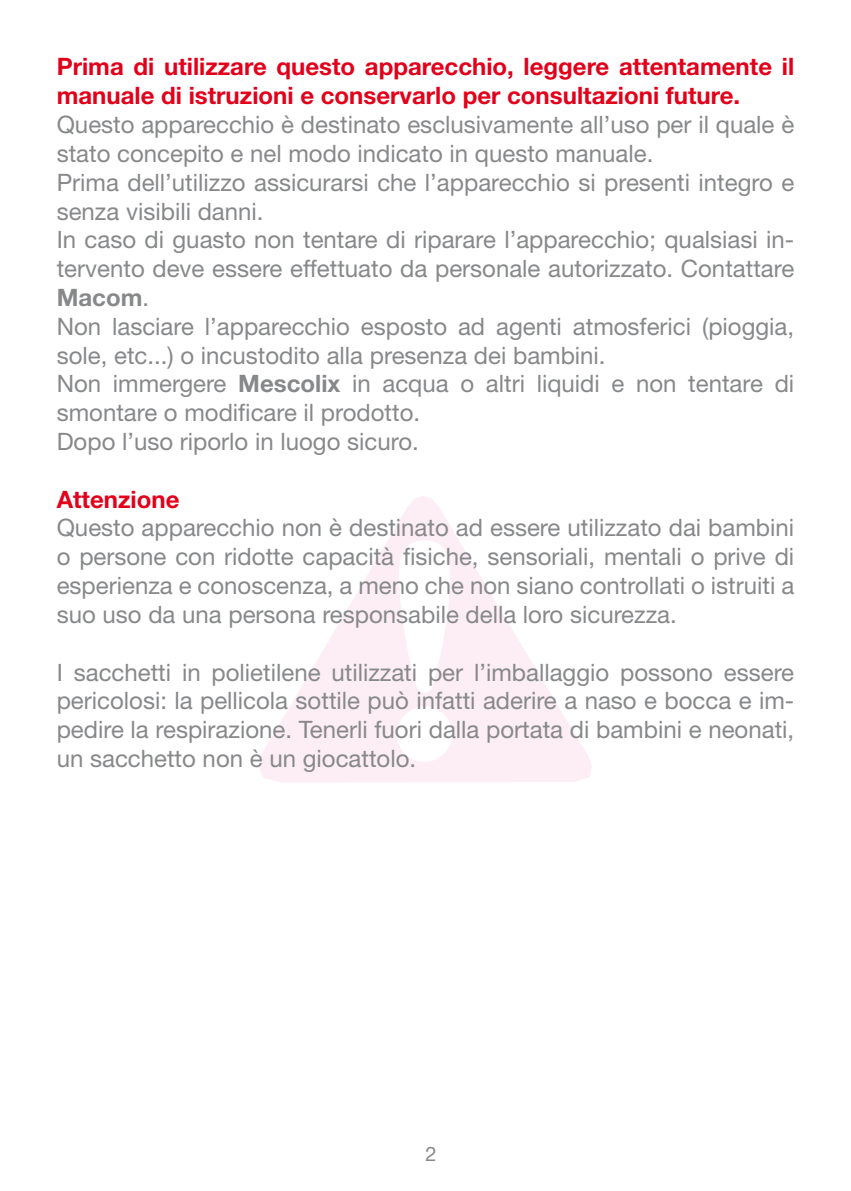
<style>
.page{position:relative;width:851px;height:1191px;background:#fff}
.page>*{position:absolute;margin:0;border:0;box-sizing:border-box;transform-origin:0 0}
.t1{font:24px/28.8px "Helvetica Neue";color:#87888a;text-align:justify}
.t2{font:700 24px/28.8px "Helvetica Neue";color:#e2001a}
.t3{font:20px "Helvetica Neue";color:#87888a}
.s1{font-weight:700}
</style>
<div class="page">
<svg style="left:259px;top:496px;width:333px;height:286px"></svg>
<svg style="left:397px;top:540px;width:55px;height:221px"></svg>
<p class="t2" style="left:57px;top:52px;width:738px">Prima di utilizzare questo apparecchio, leggere attentamente il manuale di istruzioni e conservarlo per consultazioni future.</p>
<p class="t1" style="left:57px;top:110px;width:739px;text-align:left">Questo apparecchio è destinato esclusivamente all’uso per il quale è stato concepito e nel modo indicato in questo manuale.<br>Prima dell’utilizzo assicurarsi che l’apparecchio si presenti integro e senza visibili danni.<br>In caso di guasto non tentare di riparare l’apparecchio; qualsiasi in&shy;tervento deve essere effettuato da personale autorizzato. Contattare <span class="s1">Macom</span>.<br>Non lasciare l’apparecchio esposto ad agenti atmosferici (pioggia, sole, etc...) o incustodito alla presenza dei bambini.<br>Non immergere <span class="s1">Mescolix</span> in acqua o altri liquidi e non tentare di smontare o modificare il prodotto.<br>Dopo l’uso riporlo in luogo sicuro.</p>
<p class="t2" style="left:57px;top:484px;width:124px">Attenzione</p>
<p class="t1" style="left:57px;top:513px;width:739px">Questo apparecchio non è destinato ad essere utilizzato dai bambini o persone con ridotte capacità fisiche, sensoriali, mentali o prive di esperienza e conoscenza, a meno che non siano controllati o istruiti a suo uso da una persona responsabile della loro sicurezza.</p>
<p class="t1" style="left:57px;top:657px;width:739px">I sacchetti in polietilene utilizzati per l’imballaggio possono essere pericolosi: la pellicola sottile può infatti aderire a naso e bocca e im&shy;pedire la respirazione. Tenerli fuori dalla portata di bambini e neonati, un sacchetto non è un giocattolo.</p>
<p class="t3" style="left:425px;top:1142px;width:13px">2</p>
</div>
